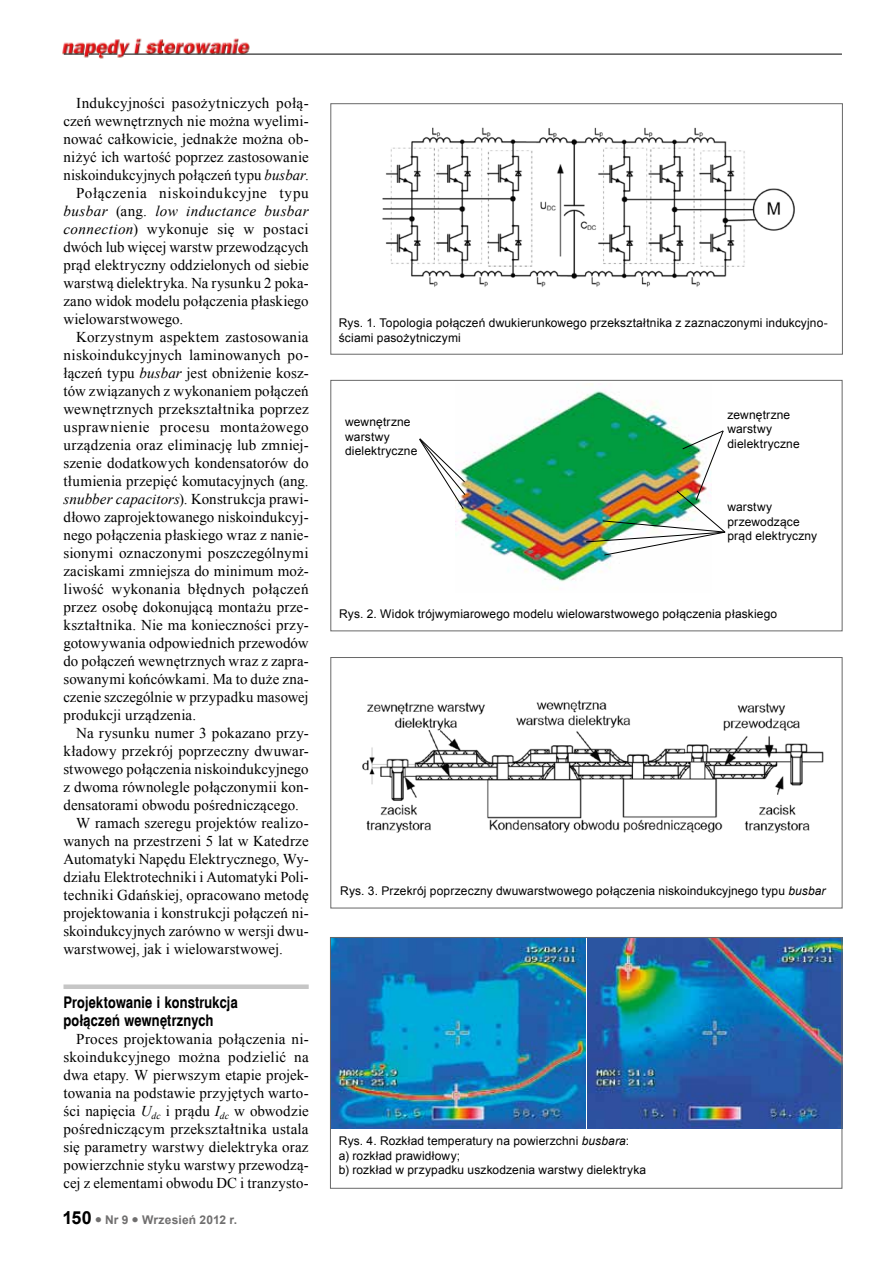
<style>
.page{position:relative;width:893px;height:1263px;background:#fff}
.page>*{position:absolute;margin:0;border:0;box-sizing:border-box;transform-origin:0 0}
.t1{font:700 15.75px/18px "Switzerland Narrow";letter-spacing:.005em;color:#000}
.t2{font:15px/18px "Times New Roman";letter-spacing:.01em;color:#000;text-align:justify}
.t3{font:italic 15px "Times New Roman";letter-spacing:.025em;color:#000}
.t4{font:15px "Times New Roman";letter-spacing:.03em;color:#000}
.t5{font:15px "Times New Roman";letter-spacing:.035em;color:#000}
.t6{font:15px "Times New Roman";letter-spacing:-.01em;color:#000}
.t7{font:12px/14.4px "Arial";letter-spacing:.015em;color:#000}
.t8{font:700 12px "Arial";letter-spacing:.015em;color:#706f6f}
.s1{font-style:italic}
.s2{font-style:normal}
.s3{font-size:18px;color:#000}
</style>
<div class="page">
<img style="left:62px;top:38px;width:189px;height:21px">
<hr style="left:124px;top:54px;width:718px;height:1px;background:#000">
<svg style="left:64px;top:54px;width:53px;height:1px"></svg>
<img style="left:382px;top:127px;width:413px;height:160px">
<img style="left:362px;top:700px;width:462px;height:134px">
<div style="left:331px;top:657px;width:511px;height:251px;border:1px solid #686868"></div>
<img style="left:456px;top:383px;width:221px;height:206px">
<div style="left:331px;top:380px;width:511px;height:251px;border:1px solid #686868"></div>
<div style="left:63px;top:984px;width:246px;height:5px;background:#c6c6c6"></div>
<svg style="left:419px;top:438px;width:47px;height:72px"></svg>
<img style="left:585px;top:430px;width:141px;height:126px">
<img style="left:332px;top:939px;width:253px;height:189px">
<img style="left:587px;top:939px;width:253px;height:189px">
<div style="left:330px;top:937px;width:512px;height:251px;border:1px solid #686868"></div>
<p class="t2" style="left:76px;top:94px;width:234px">Indukcyjności pasożytniczych połą-</p>
<p class="t2" style="left:63px;top:112px;width:247px">czeń wewnętrznych nie można wyelimi-</p>
<p class="t2" style="left:63px;top:130px;width:247px">nować całkowicie, jednakże można ob-</p>
<p class="t2" style="left:63px;top:148px;width:247px">niżyć ich wartość poprzez zastosowanie</p>
<p class="t2" style="left:63px;top:166px;width:247px">niskoindukcyjnych połączeń typu <span class="s1">busbar</span>.</p>
<p class="t5" style="left:76px;top:183px;width:234px">Połączenia niskoindukcyjne typu</p>
<p class="t3" style="left:63px;top:201px;width:247px">busbar <span class="s2">(ang.</span> low inductance busbar</p>
<p class="t2" style="left:63px;top:220px;width:247px"><span class="s1">connection</span>) wykonuje się w postaci</p>
<p class="t2" style="left:63px;top:238px;width:247px">dwóch lub więcej warstw przewodzących</p>
<p class="t2" style="left:63px;top:256px;width:247px">prąd elektryczny oddzielonych od siebie</p>
<p class="t2" style="left:63px;top:274px;width:247px">warstwą dielektryka. Na rysunku 2 poka-</p>
<p class="t2" style="left:63px;top:292px;width:247px">zano widok modelu połączenia płaskiego</p>
<p class="t6" style="left:63px;top:309px;width:121px">wielowarstwowego.</p>
<p class="t2" style="left:76px;top:328px;width:234px">Korzystnym aspektem zastosowania</p>
<p class="t2" style="left:63px;top:346px;width:247px">niskoindukcyjnych laminowanych po-</p>
<p class="t2" style="left:63px;top:364px;width:247px">łączeń typu <span class="s1">busbar</span> jest obniżenie kosz-</p>
<p class="t2" style="left:63px;top:382px;width:247px">tów związanych z wykonaniem połączeń</p>
<p class="t2" style="left:63px;top:400px;width:247px">wewnętrznych przekształtnika poprzez</p>
<p class="t4" style="left:63px;top:417px;width:247px">usprawnienie procesu montażowego</p>
<p class="t2" style="left:63px;top:436px;width:247px">urządzenia oraz eliminację lub zmniej-</p>
<p class="t2" style="left:63px;top:454px;width:247px">szenie dodatkowych kondensatorów do</p>
<p class="t2" style="left:63px;top:472px;width:247px">tłumienia przepięć komutacyjnych (ang.</p>
<p class="t2" style="left:63px;top:490px;width:247px"><span class="s1">snubber capacitors</span>). Konstrukcja prawi-</p>
<p class="t2" style="left:64px;top:508px;width:247px">dłowo zaprojektowanego niskoindukcyj-</p>
<p class="t2" style="left:64px;top:526px;width:247px">nego połączenia płaskiego wraz z nanie-</p>
<p class="t2" style="left:63px;top:544px;width:247px">sionymi oznaczonymi poszczególnymi</p>
<p class="t2" style="left:63px;top:562px;width:247px">zaciskami zmniejsza do minimum moż-</p>
<p class="t2" style="left:63px;top:580px;width:247px">liwość wykonania błędnych połączeń</p>
<p class="t2" style="left:63px;top:598px;width:247px">przez osobę dokonującą montażu prze-</p>
<p class="t2" style="left:63px;top:616px;width:247px">kształtnika. Nie ma konieczności przy-</p>
<p class="t2" style="left:63px;top:634px;width:247px">gotowywania odpowiednich przewodów</p>
<p class="t2" style="left:63px;top:652px;width:247px">do połączeń wewnętrznych wraz z zapra-</p>
<p class="t2" style="left:63px;top:670px;width:247px">sowanymi końcówkami. Ma to duże zna-</p>
<p class="t2" style="left:63px;top:688px;width:247px">czenie szczególnie w przypadku masowej</p>
<p class="t2" style="left:63px;top:706px;width:134px">produkcji urządzenia.</p>
<p class="t2" style="left:76px;top:724px;width:234px">Na rysunku numer 3 pokazano przy-</p>
<p class="t2" style="left:63px;top:742px;width:247px">kładowy przekrój poprzeczny dwuwar-</p>
<p class="t2" style="left:63px;top:760px;width:247px">stwowego połączenia niskoindukcyjnego</p>
<p class="t2" style="left:63px;top:778px;width:247px">z dwoma równolegle połączonymii kon-</p>
<p class="t2" style="left:63px;top:796px;width:237px">densatorami obwodu pośredniczącego.</p>
<p class="t2" style="left:76px;top:814px;width:234px">W ramach szeregu projektów realizo-</p>
<p class="t2" style="left:63px;top:832px;width:247px">wanych na przestrzeni 5 lat w Katedrze</p>
<p class="t2" style="left:63px;top:850px;width:247px">Automatyki Napędu Elektrycznego, Wy-</p>
<p class="t2" style="left:63px;top:868px;width:247px">działu Elektrotechniki i Automatyki Poli-</p>
<p class="t2" style="left:63px;top:886px;width:247px">techniki Gdańskiej, opracowano metodę</p>
<p class="t2" style="left:63px;top:904px;width:247px">projektowania i konstrukcji połączeń ni-</p>
<p class="t2" style="left:63px;top:922px;width:247px">skoindukcyjnych zarówno w wersji dwu-</p>
<p class="t2" style="left:63px;top:940px;width:221px">warstwowej, jak i wielowarstwowej.</p>
<p class="t1" style="left:63px;top:993px;width:176px">Projektowanie i konstrukcja połączeń wewnętrznych</p>
<p class="t2" style="left:63px;top:1030px;width:247px;text-indent:13px">Proces projektowania połączenia ni&shy;skoindukcyjnego można podzielić na dwa etapy. W pierwszym etapie projek&shy;towania na podstawie przyjętych warto&shy;ści napięcia <span class="s1">U</span><sub>dc</sub> i prądu <span class="s1">I</span><sub>dc</sub> w obwodzie pośredniczącym przekształtnika ustala się parametry warstwy dielektryka oraz powierzchnie styku warstwy przewodzą&shy;cej z elementami obwodu DC i tranzysto-</p>
<p class="t8" style="left:62px;top:1212px;width:176px"><span class="s3">150</span> ● Nr 9 ● Wrzesień 2012 r.</p>
<p class="t7" style="left:339px;top:316px;width:491px">Rys. 1. Topologia połączeń dwukierunkowego przekształtnika z zaznaczonymi indukcyjno&shy;ściami pasożytniczymi</p>
<p class="t7" style="left:345px;top:415px;width:74px">wewnętrzne warstwy dielektryczne</p>
<p class="t7" style="left:727px;top:408px;width:74px">zewnętrzne warstwy dielektryczne</p>
<p class="t7" style="left:727px;top:500px;width:91px">warstwy przewodzące prąd elektryczny</p>
<p class="t7" style="left:339px;top:606px;width:440px">Rys. 2. Widok trójwymiarowego modelu wielowarstwowego połączenia płaskiego</p>
<p class="t7" style="left:340px;top:884px;width:487px">Rys. 3. Przekrój poprzeczny dwuwarstwowego połączenia niskoindukcyjnego typu <span class="s1">busbar</span></p>
<p class="t7" style="left:339px;top:1134px;width:309px">Rys. 4. Rozkład temperatury na powierzchni <span class="s1">busbara</span>:<br>a) rozkład prawidłowy;<br>b) rozkład w przypadku uszkodzenia warstwy dielektryka</p>
</div>
